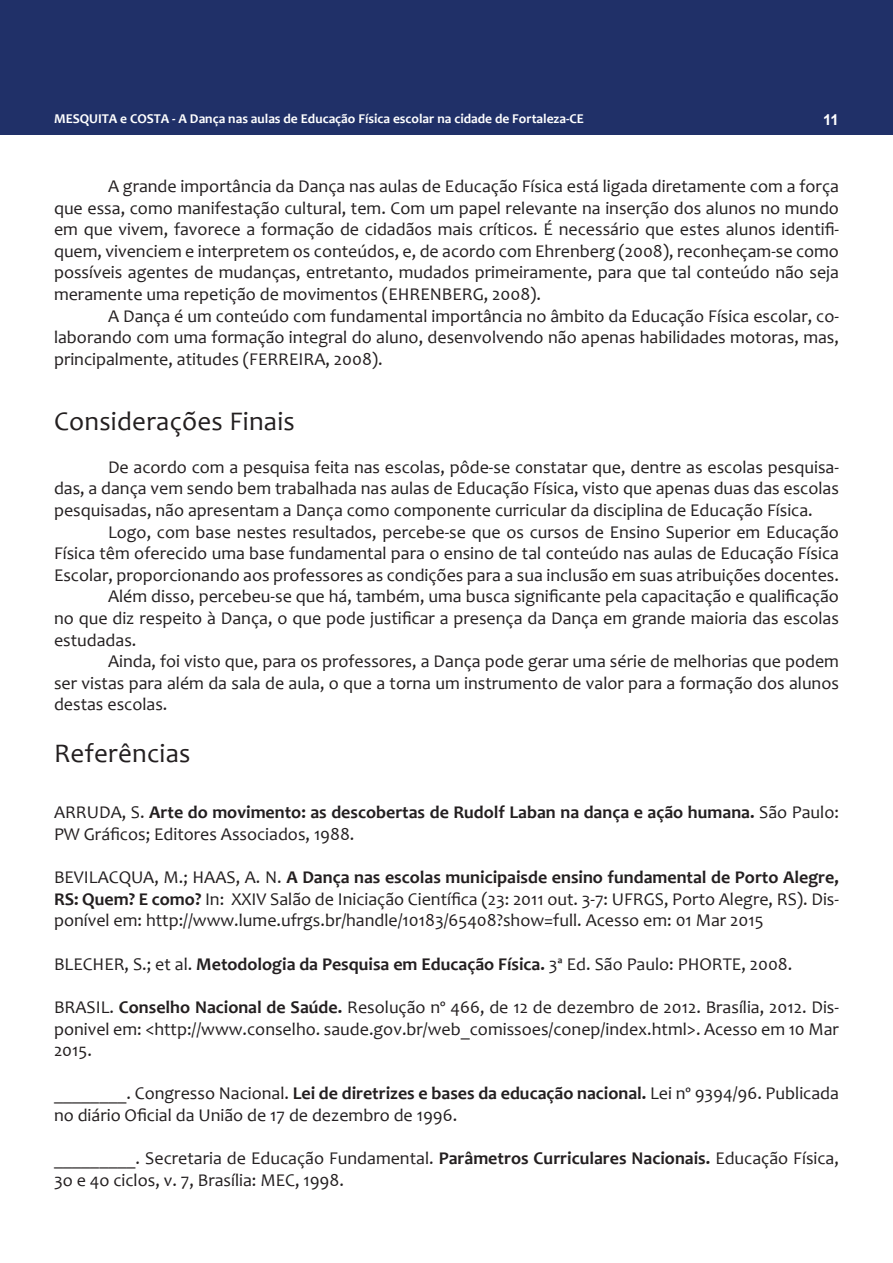
<style>
.page{position:relative;width:893px;height:1263px;background:#fff}
.page>*{position:absolute;margin:0;border:0;box-sizing:border-box;transform-origin:0 0}
.caixadedialogo{font:27px "Candara";letter-spacing:.01em;color:#231f20}
.texto_corrido{font:18px/21.6px "Candara";color:#231f20;text-align:justify}
.texto_corrido-2{font:700 18px/21.6px "Candara";color:#231f20}
.t1{font:700 15px "Arial";color:#fff}
.t2{font:700 13.5px "Candara";color:#fff}
.s1{font-weight:400}
.s2{font-weight:700}
</style>
<div class="page">
<div style="left:0;top:0;width:893px;height:135px;background:#203068"></div>
<p class="t2" style="left:54px;top:110px;width:532px">MESQUITA e COSTA - A Dança nas aulas de Educação Física escolar na cidade de Fortaleza-CE</p>
<p class="t1" style="left:823px;top:110px;width:17px">11</p>
<p class="texto_corrido" style="left:54px;top:175px;width:786px;text-indent:54px">A grande importância da Dança nas aulas de Educação Física está ligada diretamente com a força que essa, como manifestação cultural, tem. Com um papel relevante na inserção dos alunos no mundo em que vivem, favorece a formação de cidadãos mais críticos. É necessário que estes alunos identifi&shy;quem, vivenciem e interpretem os conteúdos, e, de acordo com Ehrenberg (2008), reconheçam-se como possíveis agentes de mudanças, entretanto, mudados primeiramente, para que tal conteúdo não seja meramente uma repetição de movimentos (EHRENBERG, 2008).</p>
<p class="texto_corrido" style="left:54px;top:305px;width:786px;text-indent:54px">A Dança é um conteúdo com fundamental importância no âmbito da Educação Física escolar, co&shy;laborando com uma formação integral do aluno, desenvolvendo não apenas habilidades motoras, mas, principalmente, atitudes (FERREIRA, 2008).</p>
<p class="caixadedialogo" style="left:54px;top:404px;width:242px">Considerações Finais</p>
<p class="texto_corrido" style="left:54px;top:456px;width:786px;text-indent:54px">De acordo com a pesquisa feita nas escolas, pôde-se constatar que, dentre as escolas pesquisa&shy;das, a dança vem sendo bem trabalhada nas aulas de Educação Física, visto que apenas duas das escolas pesquisadas, não apresentam a Dança como componente curricular da disciplina de Educação Física.</p>
<p class="texto_corrido" style="left:54px;top:521px;width:786px;text-indent:54px">Logo, com base nestes resultados, percebe-se que os cursos de Ensino Superior em Educação Física têm oferecido uma base fundamental para o ensino de tal conteúdo nas aulas de Educação Física Escolar, proporcionando aos professores as condições para a sua inclusão em suas atribuições docentes.</p>
<p class="texto_corrido" style="left:54px;top:586px;width:786px;text-indent:54px">Além disso, percebeu-se que há, também, uma busca significante pela capacitação e qualificação no que diz respeito à Dança, o que pode justificar a presença da Dança em grande maioria das escolas estudadas.</p>
<p class="texto_corrido" style="left:54px;top:650px;width:786px;text-indent:54px">Ainda, foi visto que, para os professores, a Dança pode gerar uma série de melhorias que podem ser vistas para além da sala de aula, o que a torna um instrumento de valor para a formação dos alunos destas escolas.</p>
<p class="caixadedialogo" style="left:54px;top:737px;width:138px">Referências</p>
<p class="texto_corrido-2" style="left:54px;top:802px;width:786px"><span class="s1">ARRUDA, S.</span> Arte do movimento: as descobertas de Rudolf Laban na dança e ação humana. <span class="s1">São Paulo:<br>PW Gráficos; Editores Associados, 1988.</span></p>
<p class="texto_corrido" style="left:54px;top:866px;width:786px">BEVILACQUA, M.; HAAS, A. N. <span class="s2">A Dança nas escolas municipaisde ensino fundamental de Porto Alegre, RS: Quem? E como?</span> In: XXIV Salão de Iniciação Científica (23: 2011 out. 3-7: UFRGS, Porto Alegre, RS). Dis&shy;ponível em: http://www.lume.ufrgs.br/handle/10183/65408?show=full. Acesso em: 01 Mar 2015</p>
<p class="texto_corrido" style="left:54px;top:953px;width:740px">BLECHER, S.; et al. <span class="s2">Metodologia da Pesquisa em Educação Física.</span> 3ª Ed. São Paulo: PHORTE, 2008.</p>
<p class="texto_corrido" style="left:54px;top:996px;width:786px">BRASIL. <span class="s2">Conselho Nacional de Saúde.</span> Resolução nº 466, de 12 de dezembro de 2012. Brasília, 2012. Dis&shy;ponivel em: &lt;http://www.conselho. saude.gov.br/web_comissoes/conep/index.html&gt;. Acesso em 10 Mar 2015.</p>
<p class="texto_corrido" style="left:54px;top:1082px;width:786px">________. Congresso Nacional. <span class="s2">Lei de diretrizes e bases da educação nacional.</span> Lei nº 9394/96. Publicada no diário Oficial da União de 17 de dezembro de 1996.</p>
<p class="texto_corrido" style="left:54px;top:1147px;width:786px">_________. Secretaria de Educação Fundamental. <span class="s2">Parâmetros Curriculares Nacionais.</span> Educação Física,<br>3o e 4o ciclos, v. 7, Brasília: MEC, 1998.</p>
</div>
